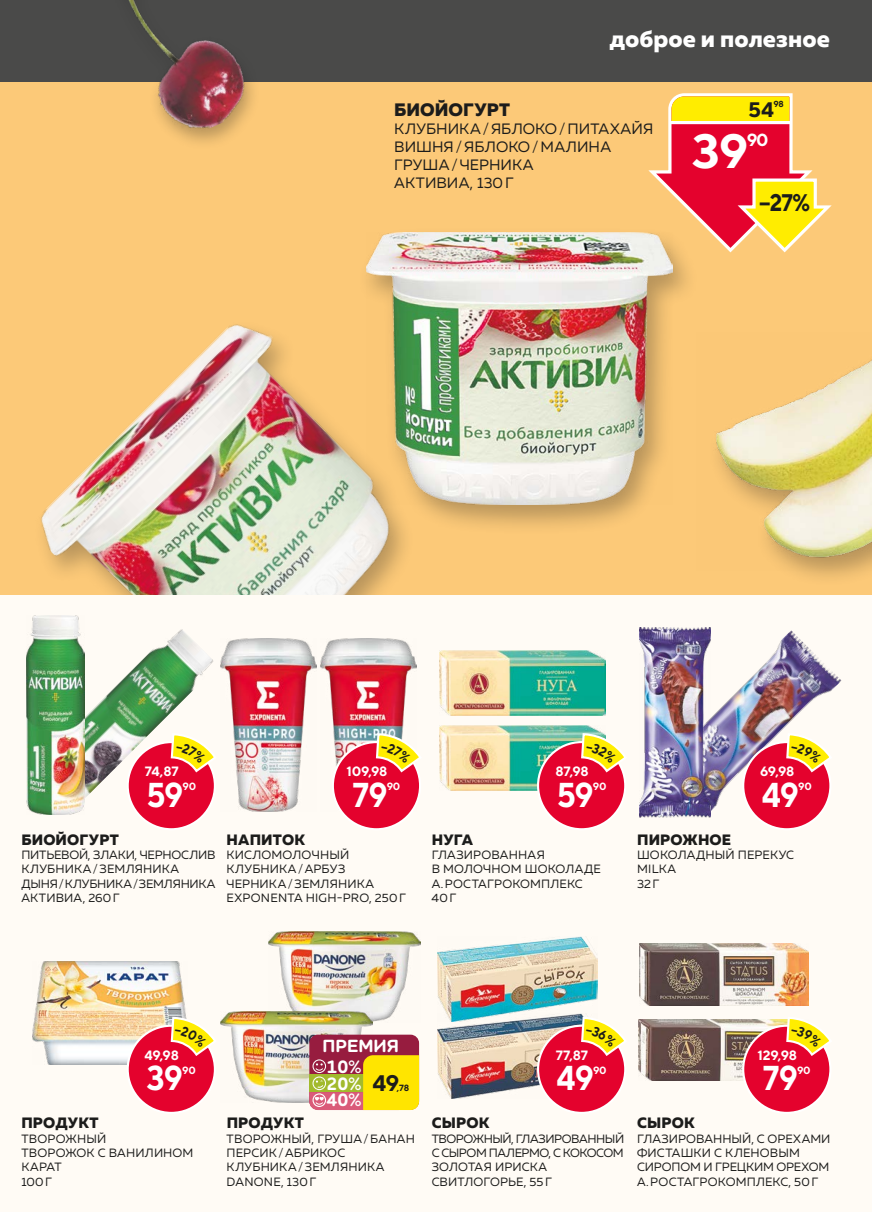
<style>
.page{position:relative;width:872px;height:1212px;background:#fff}
.page>*{position:absolute;margin:0;border:0;box-sizing:border-box;transform-origin:0 0}
.t1{font:700 48px "TT Norms";color:#fff}
.t2{font:700 34.5px "TT Norms";letter-spacing:-.025em;color:#fff;scale:.9 1}
.t3{font:800 24px "Muller";letter-spacing:.005em;color:#fff}
.t4{font:700 24px "TT Norms";color:#1c1c1b;scale:.9 1}
.t5{font:700 22.5px "TT Norms";color:#1c1c1b}
.t6{font:700 21px "TT Norms";color:#1c1c1b}
.t7{font:700 18.3px/16.8px "Houschka Rounded";color:#fff;text-align:justify}
.t8{font:800 18px "Muller";color:#1c1c1b}
.t9{font:700 18px "Houschka Rounded";color:#fff}
.t10{font:700 17.55px "TT Norms";color:#fff}
.t11{font:15px/18px "Muller";letter-spacing:.005em;color:#1c1c1b}
.t12{font:800 15px "Muller";letter-spacing:.01em;color:#1c1c1b}
.t13{font:700 13.5px "TT Norms";letter-spacing:-.015em;color:#fff}
.t14{font:12px/14.4px "Muller";letter-spacing:.01em;color:#1c1c1b}
.t15{font:12px/14.4px "Muller";letter-spacing:-.025em;color:#1c1c1b}
.t16{font:700 10.5px "TT Norms";letter-spacing:-.025em;color:#fff}
.t17{font:700 9px "TT Norms";color:#1c1c1b}
.t18{font:700 8.7px "TT Norms";color:#1c1c1b}
</style>
<div class="page">
<div style="left:0;top:81px;width:872px;height:514px;background:#fcc978"></div>
<img style="left:41px;top:324px;width:364px;height:271px">
<div style="left:0;top:0;width:872px;height:81px;background:#4a4a49"></div>
<div style="left:0;top:595px;width:872px;height:617px;background:#fffbf5"></div>
<svg style="left:648px;top:93px;width:184px;height:160px"></svg>
<hr style="left:670px;top:121px;width:120px;height:3px;background:#fff">
<div style="left:357px;top:226px;width:341px;height:310px;background:#1c1c1b;opacity:.3"></div>
<img style="left:366px;top:232px;width:307px;height:273px">
<img style="left:220px;top:639px;width:96px;height:172px">
<img style="left:320px;top:639px;width:96px;height:127px">
<div style="left:333px;top:742px;width:87px;height:87px;background:#e4022d;border-radius:50%"></div>
<img style="left:710px;top:630px;width:131px;height:184px">
<img style="left:639px;top:628px;width:71px;height:189px">
<div style="left:743px;top:742px;width:87px;height:87px;background:#e4022d;border-radius:50%"></div>
<img style="left:33px;top:961px;width:153px;height:103px">
<div style="left:128px;top:1026px;width:87px;height:87px;background:#e4022d;border-radius:50%"></div>
<div style="left:127px;top:1024px;width:89px;height:90px;border:2px solid #fff;border-radius:50%"></div>
<img style="left:268px;top:932px;width:153px;height:91px">
<img style="left:220px;top:1011px;width:152px;height:91px">
<div style="left:707px;top:334px;width:165px;height:253px;background:#1c1c1b;opacity:.3"></div>
<img style="left:696px;top:332px;width:176px;height:238px">
<img style="left:102px;top:0;width:162px;height:143px">
<div style="left:309px;top:1035px;width:110px;height:75px;background:#971c3f;border-radius:9px"></div>
<svg style="left:309px;top:1055px;width:110px;height:55px"></svg>
<img style="left:440px;top:650px;width:165px;height:65px">
<img style="left:440px;top:725px;width:161px;height:65px">
<div style="left:538px;top:742px;width:87px;height:87px;background:#e4022d;border-radius:50%"></div>
<img style="left:437px;top:1021px;width:143px;height:77px">
<img style="left:437px;top:936px;width:160px;height:85px">
<div style="left:538px;top:1026px;width:87px;height:87px;background:#e4022d;border-radius:50%"></div>
<div style="left:537px;top:1024px;width:89px;height:90px;border:2px solid #fff;border-radius:50%"></div>
<img style="left:639px;top:943px;width:169px;height:63px">
<img style="left:638px;top:1019px;width:147px;height:62px">
<div style="left:743px;top:1026px;width:87px;height:87px;background:#e4022d;border-radius:50%"></div>
<div style="left:742px;top:1024px;width:89px;height:90px;border:2px solid #fff;border-radius:50%"></div>
<img style="left:84px;top:629px;width:129px;height:175px">
<img style="left:27px;top:616px;width:57px;height:198px">
<div style="left:128px;top:742px;width:87px;height:87px;background:#e4022d;border-radius:50%"></div>
<svg style="left:375px;top:732px;width:45px;height:93px"></svg>
<svg style="left:785px;top:732px;width:48px;height:93px"></svg>
<svg style="left:170px;top:1015px;width:46px;height:94px"></svg>
<svg style="left:580px;top:732px;width:45px;height:93px"></svg>
<svg style="left:580px;top:1015px;width:46px;height:94px"></svg>
<svg style="left:785px;top:1019px;width:46px;height:90px"></svg>
<svg style="left:170px;top:732px;width:45px;height:93px"></svg>
<h3 class="t3" style="left:609px;top:24px;width:222px">доброе и полезное</h3>
<h3 class="t8" style="left:394px;top:98px;width:117px">БИОЙОГУРТ</h3>
<p class="t11" style="left:394px;top:119px;width:261px">КЛУБНИКА/ЯБЛОКО/ПИТАХАЙЯ<br>ВИШНЯ/ЯБЛОКО/МАЛИНА<br>ГРУША/ЧЕРНИКА<br>АКТИВИА, 130Г</p>
<h3 class="t6" style="left:748px;top:96px;width:27px">54</h3>
<p class="t18" style="left:773px;top:99px;width:12px">98</p>
<h1 class="t1" style="left:692px;top:121px;width:57px">39</h1>
<h3 class="t10" style="left:747px;top:129px;width:23px">90</h3>
<h3 class="t4" style="left:759px;top:187px;width:58px">−27%</h3>
<p class="t13" style="left:145px;top:763px;width:35px">74,87</p>
<p class="t13" style="left:346px;top:763px;width:43px">109,98</p>
<p class="t13" style="left:555px;top:763px;width:35px">87,98</p>
<p class="t13" style="left:760px;top:763px;width:36px">69,98</p>
<h2 class="t2" style="left:146px;top:773px;width:43px">59</h2>
<p class="t16" style="left:183px;top:780px;width:15px">90</p>
<h2 class="t2" style="left:352px;top:773px;width:40px">79</h2>
<p class="t16" style="left:387px;top:780px;width:15px">90</p>
<h2 class="t2" style="left:557px;top:773px;width:43px">59</h2>
<p class="t16" style="left:593px;top:780px;width:15px">90</p>
<h2 class="t2" style="left:761px;top:773px;width:43px">49</h2>
<p class="t16" style="left:798px;top:780px;width:15px">90</p>
<p class="t12" style="left:21px;top:830px;width:99px">БИОЙОГУРТ</p>
<p class="t14" style="left:21px;top:847px;width:196px">ПИТЬЕВОЙ, ЗЛАКИ, ЧЕРНОСЛИВ<br>КЛУБНИКА/ЗЕМЛЯНИКА<br>ДЫНЯ/КЛУБНИКА/ЗЕМЛЯНИКА<br>АКТИВИА, 260Г</p>
<p class="t12" style="left:226px;top:830px;width:80px">НАПИТОК</p>
<p class="t14" style="left:226px;top:847px;width:181px">КИСЛОМОЛОЧНЫЙ<br>КЛУБНИКА/АРБУЗ<br>ЧЕРНИКА/ЗЕМЛЯНИКА<br>EXPONENTA HIGH-PRO, 250Г</p>
<p class="t12" style="left:432px;top:830px;width:43px">НУГА</p>
<p class="t14" style="left:431px;top:847px;width:171px">ГЛАЗИРОВАННАЯ<br>В МОЛОЧНОМ ШОКОЛАДЕ<br>А.РОСТАГРОКОМПЛЕКС<br>40Г</p>
<p class="t12" style="left:637px;top:830px;width:95px">ПИРОЖНОЕ</p>
<p class="t14" style="left:637px;top:847px;width:158px">ШОКОЛАДНЫЙ ПЕРЕКУС<br>MILKA<br>32Г</p>
<p class="t13" style="left:144px;top:1046px;width:36px">49,98</p>
<h2 class="t2" style="left:147px;top:1056px;width:42px">39</h2>
<p class="t16" style="left:182px;top:1063px;width:15px">90</p>
<h3 class="t9" style="left:322px;top:1034px;width:78px">ПРЕМИЯ</h3>
<h3 class="t7" style="left:326px;top:1058px;width:36px">10% 20% 40%</h3>
<h3 class="t5" style="left:372px;top:1069px;width:28px">49</h3>
<p class="t17" style="left:397px;top:1082px;width:14px">,78</p>
<p class="t13" style="left:556px;top:1046px;width:34px">77,87</p>
<h2 class="t2" style="left:556px;top:1056px;width:43px">49</h2>
<p class="t16" style="left:593px;top:1063px;width:15px">90</p>
<p class="t13" style="left:757px;top:1046px;width:41px">129,98</p>
<h2 class="t2" style="left:763px;top:1056px;width:40px">79</h2>
<p class="t16" style="left:797px;top:1063px;width:15px">90</p>
<p class="t12" style="left:21px;top:1113px;width:79px">ПРОДУКТ</p>
<p class="t14" style="left:21px;top:1131px;width:174px">ТВОРОЖНЫЙ<br>ТВОРОЖОК С ВАНИЛИНОМ<br>КАРАТ<br>100Г</p>
<p class="t12" style="left:227px;top:1113px;width:79px">ПРОДУКТ</p>
<p class="t14" style="left:227px;top:1131px;width:190px">ТВОРОЖНЫЙ, ГРУША/БАНАН<br>ПЕРСИК/АБРИКОС<br>КЛУБНИКА/ЗЕМЛЯНИКА<br>DANONE, 130Г</p>
<p class="t12" style="left:432px;top:1113px;width:59px">СЫРОК</p>
<p class="t15" style="left:432px;top:1131px;width:194px">ТВОРОЖНЫЙ, ГЛАЗИРОВАННЫЙ<br>С СЫРОМ ПАЛЕРМО, С КОКОСОМ<br>ЗОЛОТАЯ ИРИСКА<br>СВИТЛОГОРЬЕ, 55Г</p>
<p class="t12" style="left:637px;top:1113px;width:59px">СЫРОК</p>
<p class="t14" style="left:637px;top:1131px;width:195px">ГЛАЗИРОВАННЫЙ, С ОРЕХАМИ<br>ФИСТАШКИ С КЛЕНОВЫМ<br>СИРОПОМ И ГРЕЦКИМ ОРЕХОМ<br>А.РОСТАГРОКОМПЛЕКС, 50Г</p>
</div>
